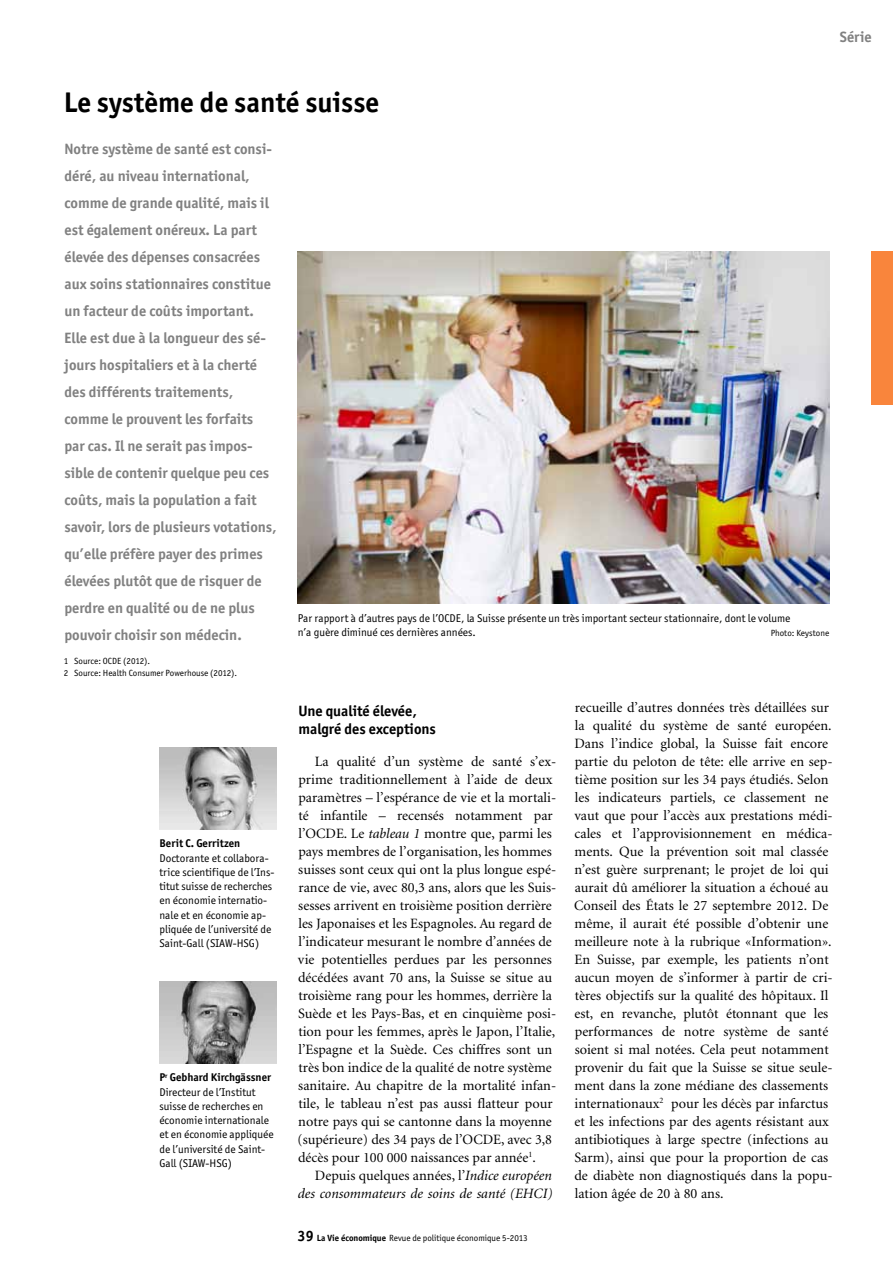
<style>
.page{position:relative;width:893px;height:1263px;background:#fff}
.page>*{position:absolute;margin:0;border:0;box-sizing:border-box;transform-origin:0 0}
.t1{font:700 28.5px "Officina San ITC";color:#000}
.t2{font:700 15px/27px "Officina San ITC";color:#818181}
.t3{font:700 15px/18px "Officina San ITC";color:#000}
.t4{font:14.25px/18px "Minion";color:#000}
.t5{font:italic 14.25px/18px "Minion";color:#000;text-align:right}
.t6{font:11.25px/14.2px "Officina San ITC";color:#000}
.t7{font:700 11.25px "Officina San ITC";color:#000}
.t8{font:9px/12px "Officina San ITC";color:#000}
.s1{font-weight:700}
.s2{font-style:italic}
.s3{font-style:normal}
.s4{font-weight:700;font-size:15px}
</style>
<div class="page">
<div style="left:872px;top:252px;width:21px;height:153px;background:#f9853c"></div>
<img style="left:159px;top:747px;width:117px;height:82px">
<img style="left:159px;top:981px;width:117px;height:82px">
<img style="left:298px;top:251px;width:531px;height:352px">
<p class="t2" style="left:840px;top:23px;width:33px">Série</p>
<h1 class="t1" style="left:64px;top:84px;width:317px">Le système de santé suisse</h1>
<p class="t2" style="left:64px;top:136px;width:214px">Notre système de santé est consi&shy;déré, au niveau international, comme de grande qualité, mais il est également onéreux. La part élevée des dépenses consacrées aux soins stationnaires constitue un facteur de coûts important.<br>Elle est due à la longueur des sé&shy;jours hospitaliers et à la cherté des différents traitements, comme le prouvent les forfaits par cas. Il ne serait pas impos&shy;sible de contenir quelque peu ces coûts, mais la population a fait savoir, lors de plusieurs votations, qu’elle préfère payer des primes élevées plutôt que de risquer de perdre en qualité ou de ne plus pouvoir choisir son médecin.</p>
<p class="t6" style="left:298px;top:611px;width:494px">Par rapport à d’autres pays de l’OCDE, la Suisse présente un très important secteur stationnaire, dont le volume n’a guère diminué ces dernières années.</p>
<p class="t8" style="left:771px;top:627px;width:60px">Photo: Keystone</p>
<p class="t8" style="left:64px;top:654px;width:175px">1 Source: OCDE (2012).<br>2 Source: Health Consumer Powerhouse (2012).</p>
<p class="t7" style="left:159px;top:836px;width:82px">Berit C. Gerritzen</p>
<p class="t6" style="left:159px;top:851px;width:116px">Doctorante et collabora&shy;trice scientifique de l’Ins&shy;titut suisse de recherches en économie internatio&shy;nale et en économie ap&shy;pliquée de l’université de<br>Saint-Gall (SIAW-HSG)</p>
<p class="t6" style="left:159px;top:1070px;width:116px"><span class="s1">P</span><sup>r</sup> <span class="s1">Gebhard Kirchgässner<br></span>Directeur de l’Institut suisse de recherches en économie internationale et en économie appliquée de l’université de Saint-<br>Gall (SIAW-HSG)</p>
<p class="t3" style="left:298px;top:701px;width:139px">Une qualité élevée, malgré des exceptions</p>
<p class="t4" style="left:297px;top:752px;width:260px;text-indent:18px">La qualité d’un système de santé s’ex&shy;prime traditionnellement à l’aide de deux paramètres – l’espérance de vie et la mortali&shy;té infantile – recensés notamment par l’OCDE. Le <span class="s2">tableau 1</span> montre que, parmi les pays membres de l’organisation, les hommes suisses sont ceux qui ont la plus longue espé&shy;rance de vie, avec 80,3 ans, alors que les Suis&shy;sesses arrivent en troisième position derrière les Japonaises et les Espagnoles. Au regard de l’indicateur mesurant le nombre d’années de vie potentielles perdues par les personnes décédées avant 70 ans, la Suisse se situe au troisième rang pour les hommes, derrière la Suède et les Pays-Bas, et en cinquième posi&shy;tion pour les femmes, après le Japon, l’Italie, l’Espagne et la Suède. Ces chiffres sont un très bon indice de la qualité de notre système sanitaire. Au chapitre de la mortalité infan&shy;tile, le tableau n’est pas aussi flatteur pour notre pays qui se cantonne dans la moyenne (supérieure) des 34 pays de l’OCDE, avec 3,8 décès pour 100 000 naissances par année<sup>1</sup>.</p>
<p class="t5" style="left:298px;top:1166px;width:256px"><span class="s3">Depuis quelques années, l’</span>Indice européen des consommateurs de soins de santé (EHCI)</p>
<p class="t8" style="left:298px;top:1232px;width:231px"><span class="s4">39</span> <span class="s1">La Vie économique</span> Revue de politique économique 5-2013</p>
<p class="t4" style="left:574px;top:698px;width:260px">recueille d’autres données très détaillées sur la qualité du système de santé européen.<br>Dans l’indice global, la Suisse fait encore partie du peloton de tête: elle arrive en sep&shy;tième position sur les 34 pays étudiés. Selon les indicateurs partiels, ce classement ne vaut que pour l’accès aux prestations médi&shy;cales et l’approvisionnement en médica&shy;ments. Que la prévention soit mal classée n’est guère surprenant; le projet de loi qui aurait dû améliorer la situation a échoué au Conseil des États le 27 septembre 2012. De même, il aurait été possible d’obtenir une meilleure note à la rubrique «Information».<br>En Suisse, par exemple, les patients n’ont aucun moyen de s’informer à partir de cri&shy;tères objectifs sur la qualité des hôpitaux. Il est, en revanche, plutôt étonnant que les performances de notre système de santé soient si mal notées. Cela peut notamment provenir du fait que la Suisse se situe seule&shy;ment dans la zone médiane des classements internationaux<sup>2</sup> pour les décès par infarctus et les infections par des agents résistant aux antibiotiques à large spectre (infections au Sarm), ainsi que pour la proportion de cas de diabète non diagnostiqués dans la popu&shy;lation âgée de 20 à 80 ans.</p>
</div>
